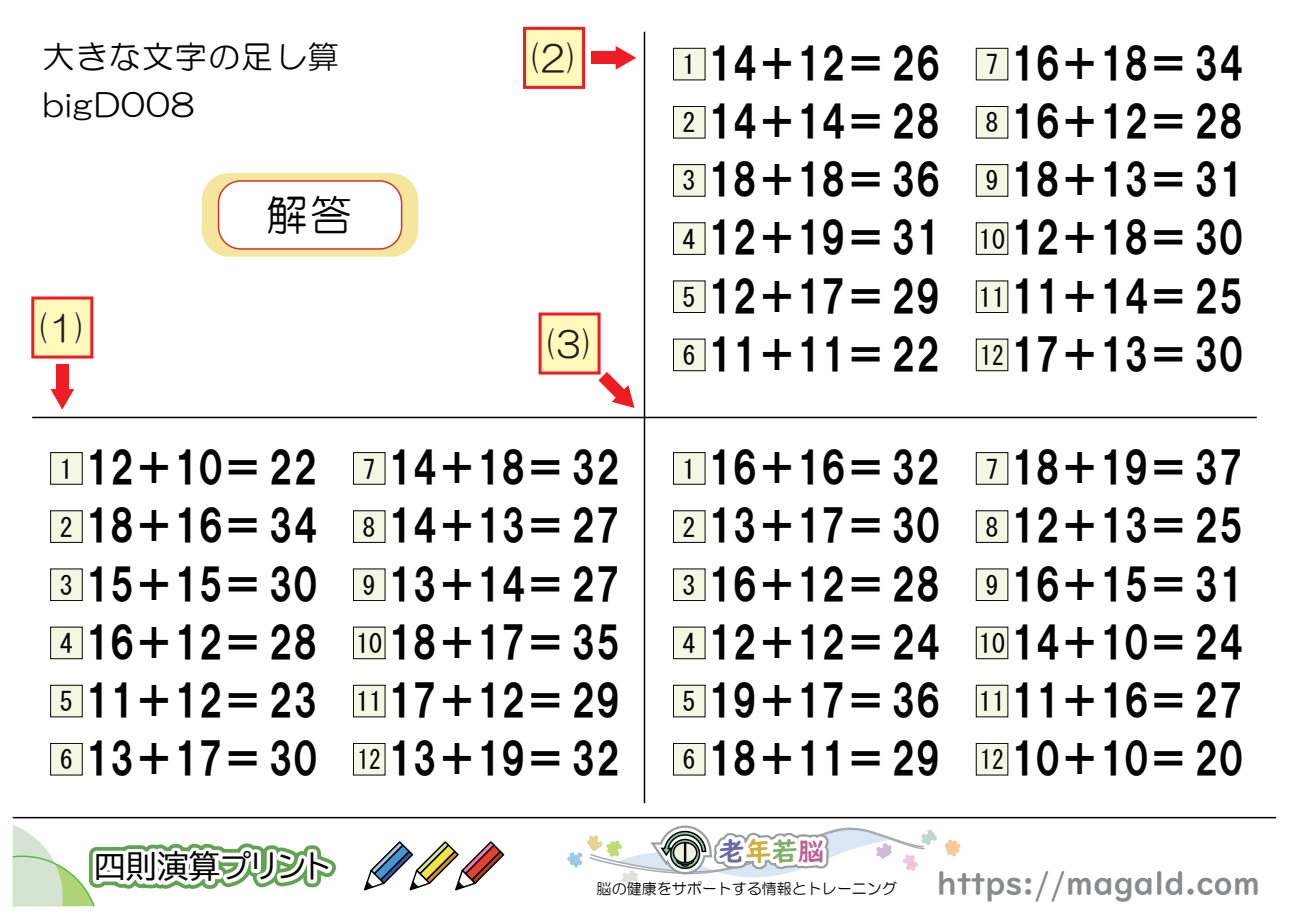
<style>
.page{position:relative;width:1289px;height:919px;background:#fff}
.page>*{position:absolute;margin:0;border:0;box-sizing:border-box;transform-origin:0 0}
.t1{font:43.65px/58.2px "HGP Soei Kakugothic UB";color:#030303;text-align:center;scale:.9 1}
.t2{font:41.85px "HG Maru Gothic MPRO";color:#030303}
.t3{font:36px "HG Maru Gothic MPRO";color:#231f20;scale:.9 1}
.t4{font:31.5px "UD Digi Kyokasho NK B";color:#898a8d}
.t5{font:31.5px "HG Maru Gothic MPRO";letter-spacing:.05em;color:#030303}
.t6{font:31.5px "BIZ UDP Gothic";color:#030303}
.t7{font:26.55px "UD Digi Kyokasho N B";color:#4356a5}
.t8{font:26.1px "MS Gothic";color:#030303}
.t9{font:26.1px "MS Gothic";color:#030303;scale:.9 1}
.t10{font:15px "HG Maru Gothic MPRO";color:#030303}
.s1{font-family:"MS Gothic";font-size:26.1px}
.s2{color:#d49032}
.s3{color:#3eb65c}
.s4{color:#ee2478}
</style>
<div class="page">
<div style="left:202px;top:173px;width:216px;height:84px;background:#f4e69c;border-radius:27px"></div>
<div style="left:218px;top:181px;width:183px;height:68px;background:#fff;border-radius:22px"></div>
<div style="left:218px;top:180px;width:184px;height:70px;border:2px solid #d2352a;border-radius:22px"></div>
<svg style="left:12px;top:825px;width:324px;height:82px"></svg>
<svg style="left:945px;top:839px;width:15px;height:17px"></svg>
<hr style="left:13px;top:816px;width:1263px;height:2px;background:#030303">
<svg style="left:364px;top:841px;width:141px;height:50px"></svg>
<div style="left:31px;top:296px;width:62px;height:62px;background:#fff9bc;border:3px solid #ee1d23"></div>
<div style="left:56px;top:364px;width:12px;height:28px;background:#ee1d23"></div>
<svg style="left:50px;top:389px;width:24px;height:20px"></svg>
<div style="left:538px;top:312px;width:62px;height:62px;background:#fff9bc;border:3px solid #ee1d23"></div>
<svg style="left:567px;top:293px;width:370px;height:592px"></svg>
<div style="left:523px;top:27px;width:62px;height:62px;background:#fff9bc;border:3px solid #ee1d23"></div>
<div style="left:591px;top:52px;width:28px;height:12px;background:#ee1d23"></div>
<svg style="left:615px;top:46px;width:21px;height:24px"></svg>
<div style="left:50px;top:626px;width:33px;height:33px;background:#f4f8e3;border:1px solid #030303"></div>
<div style="left:50px;top:452px;width:33px;height:32px;background:#f4f8e3;border:1px solid #030303"></div>
<div style="left:50px;top:510px;width:33px;height:32px;background:#f4f8e3;border:1px solid #030303"></div>
<div style="left:50px;top:568px;width:33px;height:33px;background:#f4f8e3;border:1px solid #030303"></div>
<div style="left:50px;top:684px;width:33px;height:33px;background:#f4f8e3;border:1px solid #030303"></div>
<div style="left:50px;top:743px;width:33px;height:32px;background:#f4f8e3;border:1px solid #030303"></div>
<div style="left:353px;top:626px;width:32px;height:33px;background:#f4f8e3;border:1px solid #030303"></div>
<div style="left:353px;top:452px;width:32px;height:32px;background:#f4f8e3;border:1px solid #030303"></div>
<div style="left:353px;top:510px;width:32px;height:32px;background:#f4f8e3"></div>
<div style="left:353px;top:568px;width:32px;height:33px;background:#f4f8e3;border:1px solid #030303"></div>
<div style="left:353px;top:684px;width:32px;height:33px;background:#f4f8e3;border:1px solid #030303"></div>
<div style="left:353px;top:743px;width:32px;height:32px;background:#f4f8e3;border:1px solid #030303"></div>
<div style="left:673px;top:222px;width:32px;height:33px;background:#f4f8e3;border:1px solid #030303"></div>
<div style="left:673px;top:48px;width:32px;height:32px;background:#f4f8e3;border:1px solid #030303"></div>
<div style="left:673px;top:106px;width:32px;height:32px;background:#f4f8e3;border:1px solid #030303"></div>
<div style="left:673px;top:164px;width:32px;height:32px;background:#f4f8e3;border:1px solid #030303"></div>
<div style="left:673px;top:280px;width:32px;height:33px;background:#f4f8e3;border:1px solid #030303"></div>
<div style="left:673px;top:339px;width:32px;height:32px;background:#f4f8e3;border:1px solid #030303"></div>
<div style="left:975px;top:222px;width:33px;height:33px;background:#f4f8e3;border:1px solid #030303"></div>
<div style="left:975px;top:48px;width:33px;height:32px;background:#f4f8e3;border:1px solid #030303"></div>
<div style="left:975px;top:106px;width:33px;height:32px;background:#f4f8e3;border:1px solid #030303"></div>
<div style="left:975px;top:164px;width:33px;height:32px;background:#f4f8e3;border:1px solid #030303"></div>
<div style="left:975px;top:280px;width:33px;height:33px;background:#f4f8e3;border:1px solid #030303"></div>
<div style="left:975px;top:339px;width:33px;height:32px;background:#f4f8e3;border:1px solid #030303"></div>
<div style="left:673px;top:626px;width:32px;height:33px;background:#f4f8e3;border:1px solid #030303"></div>
<div style="left:673px;top:452px;width:32px;height:32px;background:#f4f8e3;border:1px solid #030303"></div>
<div style="left:673px;top:510px;width:32px;height:32px;background:#f4f8e3"></div>
<div style="left:673px;top:568px;width:32px;height:33px;background:#f4f8e3;border:1px solid #030303"></div>
<div style="left:673px;top:684px;width:32px;height:33px;background:#f4f8e3;border:1px solid #030303"></div>
<div style="left:673px;top:743px;width:32px;height:32px;background:#f4f8e3;border:1px solid #030303"></div>
<div style="left:975px;top:626px;width:33px;height:33px;background:#f4f8e3;border:1px solid #030303"></div>
<div style="left:975px;top:452px;width:33px;height:32px;background:#f4f8e3;border:1px solid #030303"></div>
<div style="left:975px;top:510px;width:33px;height:32px;background:#f4f8e3"></div>
<div style="left:975px;top:568px;width:33px;height:33px;background:#f4f8e3;border:1px solid #030303"></div>
<div style="left:975px;top:684px;width:33px;height:33px;background:#f4f8e3;border:1px solid #030303"></div>
<div style="left:975px;top:743px;width:33px;height:32px;background:#f4f8e3;border:1px solid #030303"></div>
<hr style="left:32px;top:416px;width:1224px;height:2px;background:#030303">
<hr style="left:643px;top:32px;width:2px;height:771px;background:#030303">
<p class="t5" style="left:43px;top:41px;width:298px">大きな文字の足し算</p>
<p class="t5" style="left:43px;top:89px;width:153px">bigD008</p>
<p class="t3" style="left:36px;top:309px;width:58px">(1)</p>
<p class="t2" style="left:266px;top:194px;width:87px">解答</p>
<p class="t3" style="left:528px;top:40px;width:58px">(2)</p>
<p class="t3" style="left:543px;top:325px;width:58px">(3)</p>
<p class="t1" style="left:682px;top:34px;width:288px"><span class="s1">1</span> 14＋12＝ 26<br>14＋14＝ 28<br>18＋18＝ 36<br>12＋19＝ 31<br>12＋17＝ 29<br>11＋11＝ 22</p>
<p class="t8" style="left:682px;top:110px;width:15px">2</p>
<p class="t8" style="left:682px;top:168px;width:15px">3</p>
<p class="t8" style="left:682px;top:226px;width:15px">4</p>
<p class="t8" style="left:682px;top:284px;width:15px">5</p>
<p class="t8" style="left:682px;top:342px;width:15px">6</p>
<p class="t1" style="left:985px;top:34px;width:288px"><span class="s1">7</span> 16＋18＝ 34<br>16＋12＝ 28<br>18＋13＝ 31<br>12＋18＝ 30<br>11＋14＝ 25<br>17＋13＝ 30</p>
<p class="t8" style="left:985px;top:110px;width:15px">8</p>
<p class="t8" style="left:985px;top:168px;width:15px">9</p>
<p class="t8" style="left:978px;top:226px;width:28px">10</p>
<p class="t8" style="left:978px;top:284px;width:28px">11</p>
<p class="t9" style="left:980px;top:342px;width:28px">12</p>
<p class="t1" style="left:60px;top:438px;width:288px"><span class="s1">1</span> 12＋10＝ 22<br>18＋16＝ 34<br>15＋15＝ 30<br>16＋12＝ 28<br>11＋12＝ 23<br>13＋17＝ 30</p>
<p class="t8" style="left:60px;top:514px;width:15px">2</p>
<p class="t8" style="left:60px;top:572px;width:15px">3</p>
<p class="t8" style="left:60px;top:630px;width:15px">4</p>
<p class="t8" style="left:60px;top:688px;width:15px">5</p>
<p class="t8" style="left:60px;top:746px;width:15px">6</p>
<p class="t6" style="left:94px;top:850px;width:237px">四則演算プリント</p>
<p class="t1" style="left:362px;top:438px;width:288px"><span class="s1">7</span> 14＋18＝ 32<br>14＋13＝ 27<br>13＋14＝ 27<br>18＋17＝ 35<br>17＋12＝ 29<br>13＋19＝ 32</p>
<p class="t8" style="left:362px;top:514px;width:15px">8</p>
<p class="t8" style="left:362px;top:572px;width:15px">9</p>
<p class="t8" style="left:356px;top:630px;width:28px">10</p>
<p class="t8" style="left:356px;top:688px;width:28px">11</p>
<p class="t9" style="left:357px;top:746px;width:28px">12</p>
<p class="t1" style="left:682px;top:438px;width:288px"><span class="s1">1</span> 16＋16＝ 32<br>13＋17＝ 30<br>16＋12＝ 28<br>12＋12＝ 24<br>19＋17＝ 36<br>18＋11＝ 29</p>
<p class="t8" style="left:682px;top:514px;width:15px">2</p>
<p class="t8" style="left:682px;top:572px;width:15px">3</p>
<p class="t8" style="left:682px;top:630px;width:15px">4</p>
<p class="t8" style="left:682px;top:688px;width:15px">5</p>
<p class="t8" style="left:682px;top:746px;width:15px">6</p>
<p class="t1" style="left:985px;top:438px;width:288px"><span class="s1">7</span> 18＋19＝ 37<br>12＋13＝ 25<br>16＋15＝ 31<br>14＋10＝ 24<br>11＋16＝ 27<br>10＋10＝ 20</p>
<p class="t8" style="left:985px;top:514px;width:15px">8</p>
<p class="t8" style="left:985px;top:572px;width:15px">9</p>
<p class="t8" style="left:978px;top:630px;width:28px">10</p>
<p class="t8" style="left:978px;top:688px;width:28px">11</p>
<p class="t9" style="left:980px;top:746px;width:28px">12</p>
<p class="t7" style="left:718px;top:835px;width:107px">老<span class="s2">年</span><span class="s3">若</span><span class="s4">脳</span></p>
<p class="t10" style="left:596px;top:880px;width:302px">脳の健康をサポートする情報とトレーニング</p>
<p class="t4" style="left:936px;top:864px;width:325px">https://magald.com</p>
</div>
